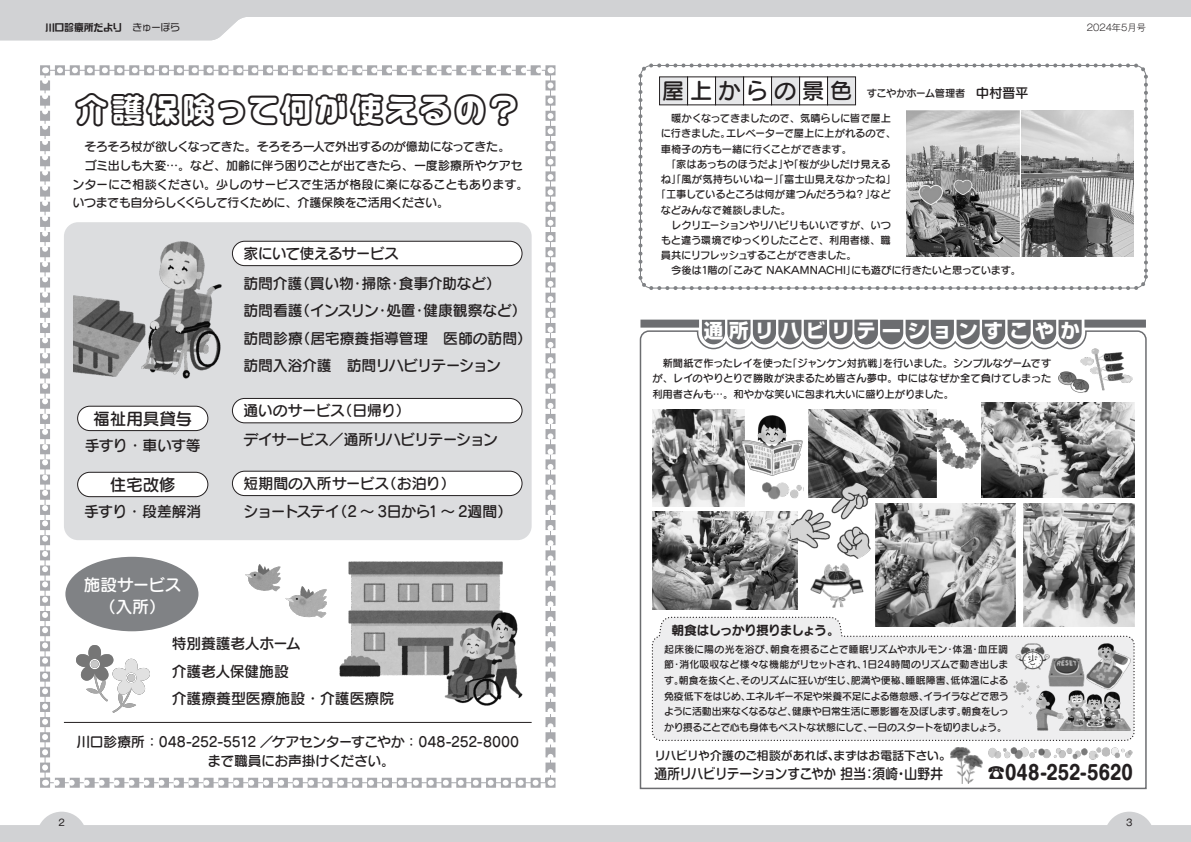
<style>
.page{position:relative;width:1191px;height:842px;background:#fff}
.page>*{position:absolute;margin:0;border:0;box-sizing:border-box;transform-origin:0 0}
.t1{font:34.7px "VDL Logo Maru pop Futo Line";letter-spacing:.005em;color:#231f20}
.t2{font:700 19.5px "Shin Go Pr 6";letter-spacing:.31em;color:#fff}
.t3{font:700 19.5px "Shin M Go Pr 6 N";letter-spacing:.005em;color:#231f20;scale:.9 1}
.t4{font:16.7px "Seurat Pro DB";letter-spacing:-.015em;color:#231f20}
.t5{font:16.7px/22px "Seurat Pro DB";letter-spacing:-.015em;color:#fff;text-align:center}
.t6{font:14.9px/27.3px "Seurat Pro DB";letter-spacing:-.025em;color:#231f20}
.t7{font:14.9px "Seurat Pro DB";letter-spacing:-.06em;color:#231f20}
.t8{font:500 14px "Shin M Go Pr 6 N";letter-spacing:-.04em;color:#231f20;scale:.91 1}
.t9{font:13.8px/19.1px "Seurat Pro DB";letter-spacing:-.02em;color:#231f20;text-align:center}
.t10{font:12.8px "Seurat Pro B";letter-spacing:-.08em;color:#231f20}
.t11{font:12px/18.8px "Seurat Pro DB";letter-spacing:-.03em;color:#231f20}
.t12{font:500 11.7px "Shin M Go Pr 6 N";color:#231f20}
.t13{font:10.3px/15.6px "Seurat Pro DB";letter-spacing:-.02em;color:#231f20;text-align:justify}
.t14{font:10.3px "Seurat Pro DB";letter-spacing:-.055em;color:#231f20}
.t15{font:9.9px/15.6px "Seurat Pro DB";letter-spacing:-.05em;color:#231f20;text-align:justify}
.t16{font:9.9px "DF So Gei W7 MP RKSJ H";letter-spacing:-.02em;color:#231f20}
.t17{font:300 9.2px "Gothic MB101 Pr 6";color:#231f20}
.t18{font:9.2px "Gothic MB101 Pr 6";color:#231f20}
.s1{font-family:"VDL Logo G Regular"}
.s2{font-size:22.2px}
.s3{font-size:13.5px}
</style>
<div class="page">
<svg style="left:0;top:812px;width:1191px;height:30px"></svg>
<svg style="left:0;top:0;width:1191px;height:40px;fill:#d1d2d4"></svg>
<div style="left:65px;top:557px;width:133px;height:74px;background:#808285;border-radius:50%"></div>
<svg style="left:40px;top:778px;width:495px;height:10px"></svg>
<svg style="left:40px;top:67px;width:10px;height:700px"></svg>
<svg style="left:60px;top:65px;width:495px;height:10px"></svg>
<svg style="left:545px;top:85px;width:10px;height:701px"></svg>
<svg style="left:639px;top:330px;width:508px;height:460px"></svg>
<div style="left:1084px;top:320px;width:62px;height:8px;background:#6c6d70"></div>
<div style="left:640px;top:320px;width:59px;height:8px;background:#6c6d70"></div>
<svg style="left:702px;top:320px;width:379px;height:24px;background:#838386"></svg>
<div style="left:64px;top:222px;width:467px;height:318px;background:#dcdddf;border-radius:14px"></div>
<div style="left:78px;top:406px;width:130px;height:25px;background:#fff;border-radius:12px"></div>
<div style="left:77px;top:406px;width:131px;height:25px;border:1px solid #231f20;border-radius:12px"></div>
<div style="left:232px;top:241px;width:290px;height:25px;background:#fff;border-radius:12px"></div>
<div style="left:232px;top:241px;width:290px;height:25px;border:1px solid #231f20;border-radius:12px"></div>
<div style="left:78px;top:472px;width:130px;height:25px;background:#fff;border-radius:12px"></div>
<div style="left:77px;top:472px;width:131px;height:25px;border:1px solid #231f20;border-radius:12px"></div>
<div style="left:232px;top:398px;width:290px;height:25px;background:#fff;border-radius:12px"></div>
<div style="left:232px;top:398px;width:290px;height:25px;border:1px solid #231f20;border-radius:12px"></div>
<div style="left:232px;top:471px;width:290px;height:25px;background:#fff;border-radius:12px"></div>
<div style="left:232px;top:471px;width:290px;height:25px;border:1px solid #231f20;border-radius:12px"></div>
<hr style="left:64px;top:722px;width:467px;height:1px;background:#231f20">
<img style="left:339px;top:562px;width:183px;height:143px">
<img style="left:73px;top:241px;width:148px;height:137px">
<div style="left:659px;top:77px;width:28px;height:28px;background:#e6e7e9"></div>
<div style="left:715px;top:77px;width:28px;height:28px;background:#e6e7e9"></div>
<div style="left:771px;top:77px;width:28px;height:28px;background:#e6e7e9"></div>
<div style="left:827px;top:77px;width:28px;height:28px;background:#e6e7e9"></div>
<div style="left:638px;top:63px;width:510px;height:227px;border:4px dashed #808285;border-radius:11px"></div>
<div style="left:640px;top:65px;width:506px;height:223px;border:1px solid #808285;border-radius:11px"></div>
<svg style="left:651px;top:616px;width:484px;height:126px;background:#ededee"></svg>
<img style="left:1058px;top:349px;width:74px;height:44px">
<img style="left:810px;top:563px;width:53px;height:44px">
<img style="left:1015px;top:644px;width:34px;height:25px">
<img style="left:1048px;top:656px;width:36px;height:31px">
<img style="left:1086px;top:643px;width:44px;height:47px">
<img style="left:1059px;top:690px;width:71px;height:41px">
<img style="left:950px;top:747px;width:32px;height:37px">
<img style="left:652px;top:410px;width:92px;height:97px">
<img style="left:809px;top:410px;width:127px;height:87px">
<img style="left:981px;top:402px;width:153px;height:95px">
<img style="left:652px;top:512px;width:145px;height:97px">
<img style="left:875px;top:503px;width:141px;height:123px">
<img style="left:1023px;top:503px;width:111px;height:123px">
<img style="left:790px;top:482px;width:80px;height:76px">
<img style="left:929px;top:419px;width:51px;height:50px">
<img style="left:1013px;top:679px;width:50px;height:51px">
<img style="left:988px;top:747px;width:146px;height:12px">
<img style="left:762px;top:483px;width:41px;height:18px">
<img style="left:742px;top:415px;width:60px;height:61px">
<img style="left:906px;top:110px;width:113px;height:146px">
<img style="left:1021px;top:110px;width:112px;height:146px">
<img style="left:77px;top:645px;width:72px;height:68px">
<img style="left:246px;top:565px;width:80px;height:52px">
<p class="t16" style="left:45px;top:23px;width:137px">川口診療所だより　<span class="s1">きゅーぽら</span></p>
<p class="t17" style="left:1086px;top:20px;width:61px">2024年5月号</p>
<h1 class="t1" style="left:75px;top:84px;width:448px">介護保険って何が使えるの？</h1>
<p class="t11" style="left:72px;top:137px;width:457px">　そろそろ杖が欲しくなってきた。そろそろ一人で外出するのが億劫になってきた。<br>　ゴミ出しも大変…。など、加齢に伴う困りごとが出てきたら、一度診療所やケアセンターにご相談ください。少しのサービスで生活が格段に楽になることもあります。いつまでも自分らしくくらして行くために、介護保険をご活用ください。</p>
<h3 class="t7" style="left:243px;top:244px;width:157px">家にいて使えるサービス</h3>
<h3 class="t4" style="left:93px;top:407px;width:100px">福祉用具貸与</h3>
<h3 class="t6" style="left:85px;top:431px;width:117px">手すり・車いす等</h3>
<h3 class="t4" style="left:110px;top:473px;width:67px">住宅改修</h3>
<h3 class="t6" style="left:84px;top:497px;width:118px">手すり・段差解消</h3>
<h3 class="t6" style="left:243px;top:269px;width:290px">訪問介護（買い物・掃除・食事介助など）<br>訪問看護（インスリン・処置・健康観察など）訪問診療（居宅療養指導管理　医師の訪問）訪問入浴介護　訪問リハビリテーション</h3>
<h3 class="t6" style="left:243px;top:396px;width:169px">通いのサービス（日帰り）</h3>
<h3 class="t7" style="left:243px;top:430px;width:256px">デイサービス／通所リハビリテーション</h3>
<h3 class="t6" style="left:243px;top:469px;width:270px;line-height:27.9px">短期間の入所サービス（お泊り）<br>ショートステイ（2 ～ 3日から1 ～ 2週間）</h3>
<h3 class="t5" style="left:84px;top:573px;width:99px">施設サービス（入所）</h3>
<h3 class="t6" style="left:172px;top:629px;width:224px">特別養護老人ホーム<br>介護老人保健施設<br>介護療養型医療施設・介護医療院</h3>
<h3 class="t9" style="left:76px;top:731px;width:444px">川口診療所：048-252-5512 ／ケアセンターすこやか：048-252-8000まで職員にお声掛けください。</h3>
<p class="t13" style="left:662px;top:85px;width:368px"><span class="s2">屋上からの景色</span> すこやかホーム管理者　<span class="s3">中村晋平</span></p>
<p class="t13" style="left:661px;top:110px;width:232px">　暖かくなってきましたので、気晴らしに皆で屋上</p>
<p class="t13" style="left:661px;top:125px;width:236px">に行きました。エレベーターで屋上に上がれるので、</p>
<p class="t13" style="left:661px;top:141px;width:193px">車椅子の方も一緒に行くことができます。</p>
<p class="t13" style="left:661px;top:156px;width:231px">　「家はあっちのほうだよ」や「桜が少しだけ見える</p>
<p class="t13" style="left:661px;top:171px;width:236px">ね」「風が気持ちいいねー」「富士山見えなかったね」</p>
<p class="t13" style="left:655px;top:186px;width:236px">「工事しているところは何が建つんだろうね？」など</p>
<p class="t13" style="left:661px;top:201px;width:132px">などみんなで雑談しました。</p>
<p class="t13" style="left:661px;top:217px;width:232px">　レクリエーションやリハビリもいいですが、いつ</p>
<p class="t13" style="left:661px;top:232px;width:231px">もと違う環境でゆっくりしたことで、利用者様、職</p>
<p class="t14" style="left:661px;top:249px;width:197px">員共にリフレッシュすることができました。</p>
<p class="t13" style="left:661px;top:262px;width:362px">　今後は1階の「こみて NAKAMNACHI」にも遊びに行きたいと思っています。</p>
<h2 class="t2" style="left:703px;top:315px;width:377px">通所リハビリテかーションすこやか</h2>
<p class="t13" style="left:652px;top:355px;width:400px">　新聞紙で作ったレイを使った「ジャンケン対抗戦」を行いました。シンプルなゲームですが、レイのやりとりで勝敗が決まるため皆さん夢中。中にはなぜか全て負けてしまった利用者さんも…。和やかな笑いに包まれ大いに盛り上がりました。</p>
<p class="t10" style="left:671px;top:621px;width:170px">朝食はしっかり摂りましょう。</p>
<p class="t15" style="left:664px;top:641px;width:346px">起床後に陽の光を浴び、朝食を摂ることで睡眠リズムやホルモン・体温・血圧調節・消化吸収など様々な機能がリセットされ、1日24時間のリズムで動き出します。朝食を抜くと、そのリズムに狂いが生じ、肥満や便秘、睡眠障害、低体温による免疫低下をはじめ、エネルギー不足や栄養不足による倦怠感、イライラなどで思うように活動出来なくなるなど、健康や日常生活に悪影響を及ぼします。朝食をしっかり摂ることで心も身体もベストな状態にして、一日のスタートを切りましょう。</p>
<p class="t12" style="left:654px;top:746px;width:298px">リハビリや介護のご相談があれば、まずはお電話下さい。</p>
<h3 class="t8" style="left:654px;top:762px;width:319px">通所リハビリテーションすこやか 担当：須崎・山野井</h3>
<h2 class="t3" style="left:987px;top:755px;width:163px">☎048-252-5620</h2>
<p class="t18" style="left:59px;top:815px;width:8px">2</p>
<p class="t18" style="left:1126px;top:815px;width:8px">3</p>
</div>
